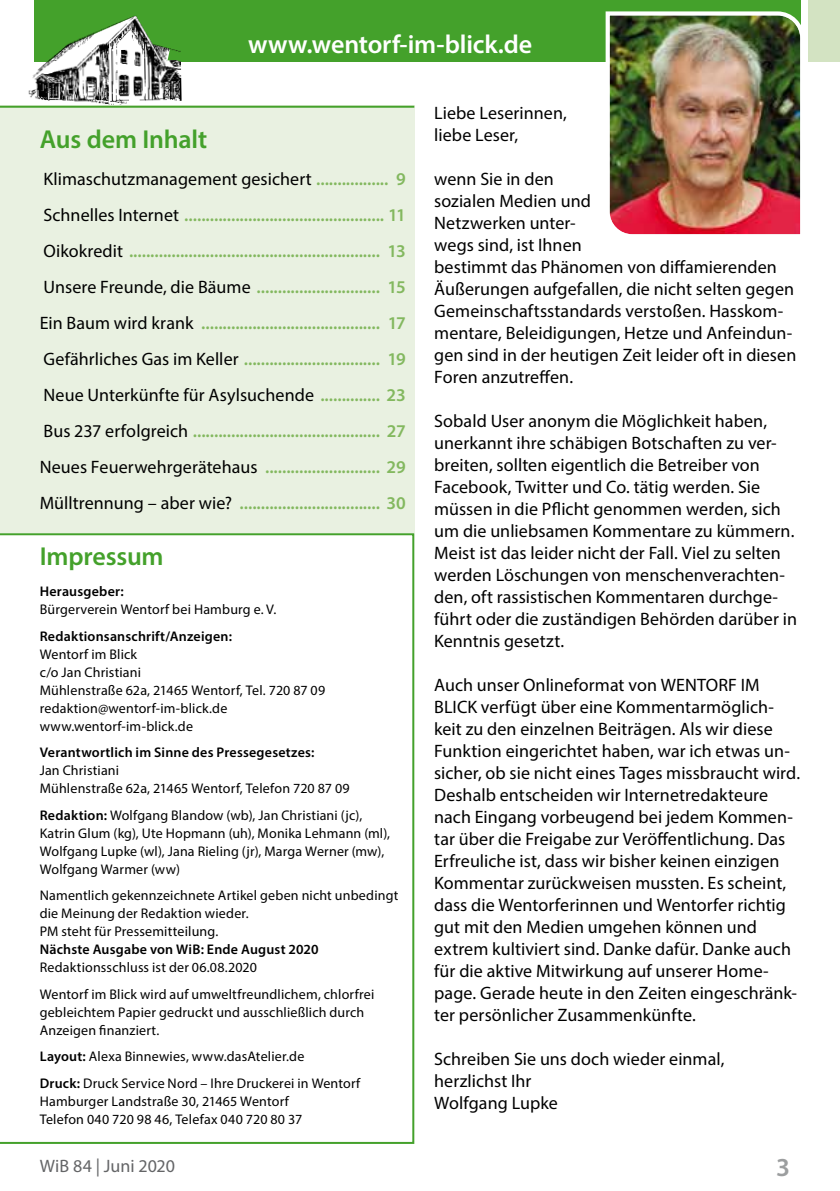
<style>
.page{position:relative;width:840px;height:1191px;background:#fff}
.page>*{position:absolute;margin:0;border:0;box-sizing:border-box;transform-origin:0 0}
.t1{font:600 26px "Myriad Pro";letter-spacing:-.005em;color:#fff}
.t2{font:600 26px "Myriad Pro";letter-spacing:-.005em;color:#44a12b}
.t3{font:600 26px "Myriad Pro";color:#9c9e9f}
.t4{font:18px/22px "Myriad Pro";letter-spacing:.005em;color:#000}
.t5{font:600 18px/36px "Myriad Pro";letter-spacing:-.05em;color:#83b85f;text-align:justify}
.t6{font:18px "Myriad Pro";color:#646567}
.t7{font:14px/18px "Myriad Pro";letter-spacing:.01em;color:#000}
.t8{font:600 14px "Myriad Pro";letter-spacing:.015em;color:#000}
.s1{font-weight:400;color:#000}
.s2{font-weight:600}
</style>
<div class="page">
<div style="left:808px;top:0;width:31px;height:62px;background:#d3e3c2"></div>
<div style="left:34px;top:0;width:765px;height:62px;background:#44a12b"></div>
<div style="left:0;top:533px;width:414px;height:610px;background:#fff;border:2px solid #44a12b"></div>
<img style="left:26px;top:15px;width:156px;height:91px">
<div style="left:0;top:106px;width:414px;height:427px;background:#e9f1e1"></div>
<hr style="left:0;top:106px;width:414px;height:2px;background:#44a12b">
<img style="left:605px;top:9px;width:196px;height:226px">
<h1 class="t1" style="left:248px;top:28px;width:286px">www.wentorf-im-blick.de</h1>
<h1 class="t2" style="left:40px;top:123px;width:169px">Aus dem Inhalt</h1>
<p class="t5" style="left:40px;top:161px;width:367px"><span class="s1">Klimaschutzmanagement gesichert</span> ................. 9<br><span class="s1">Schnelles Internet</span> ............................................... 11<br><span class="s1">Oikokredit</span> ........................................................... 13<br><span class="s1">Unsere Freunde, die Bäume</span> ............................. 15<br><span class="s1">Ein Baum wird krank</span> .......................................... 17<br><span class="s1">Gefährliches Gas im Keller</span> ................................ 19<br><span class="s1">Neue Unterkünfte für Asylsuchende</span> .............. 23<br><span class="s1">Bus 237 erfolgreich</span> ............................................ 27<br><span class="s1">Neues Feuerwehrgerätehaus</span> ........................... 29<br><span class="s1">Mülltrennung – aber wie?</span> ................................. 30</p>
<h1 class="t2" style="left:40px;top:540px;width:125px">Impressum</h1>
<p class="t8" style="left:40px;top:582px;width:86px">Herausgeber:</p>
<p class="t7" style="left:40px;top:600px;width:238px">Bürgerverein Wentorf bei Hamburg e. V.</p>
<p class="t8" style="left:40px;top:627px;width:194px">Redaktionsanschrift/Anzeigen:</p>
<p class="t7" style="left:40px;top:645px;width:287px">Wentorf im Blick<br>c/o Jan Christiani<br>Mühlenstraße 62a, 21465 Wentorf, Tel. 720 87 09 redaktion@wentorf-im-blick.de www.wentorf-im-blick.de</p>
<p class="t8" style="left:40px;top:743px;width:276px">Verantwortlich im Sinne des Pressegesetzes:</p>
<p class="t7" style="left:40px;top:761px;width:311px">Jan Christiani<br>Mühlenstraße 62a, 21465 Wentorf, Telefon 720 87 09</p>
<p class="t7" style="left:40px;top:806px;width:352px"><span class="s2">Redaktion:</span> Wolfgang Blandow (wb), Jan Christiani (jc), Katrin Glum (kg), Ute Hopmann (uh), Monika Lehmann (ml), Wolfgang Lupke (wl), Jana Rieling (jr), Marga Werner (mw), Wolfgang Warmer (ww)</p>
<p class="t7" style="left:40px;top:886px;width:360px">Namentlich gekennzeichnete Artikel geben nicht unbedingt die Meinung der Redaktion wieder.<br>PM steht für Pressemitteilung.</p>
<p class="t8" style="left:40px;top:940px;width:280px">Nächste Ausgabe von WiB: Ende August 2020</p>
<p class="t7" style="left:40px;top:954px;width:336px;line-height:26.6px">Redaktionsschluss ist der 06.08.2020<br>Wentorf im Blick wird auf umweltfreundlichem, chlorfrei</p>
<p class="t7" style="left:40px;top:1003px;width:326px">gebleichtem Papier gedruckt und ausschließlich durch<br>Anzeigen finanziert.</p>
<p class="t7" style="left:40px;top:1043px;width:322px;line-height:26.6px"><span class="s2">Layout:</span> Alexa Binnewies, www.dasAtelier.de<br><span class="s2">Druck:</span> Druck Service Nord – Ihre Druckerei in Wentorf</p>
<p class="t7" style="left:40px;top:1092px;width:264px">Hamburger Landstraße 30, 21465 Wentorf<br>Telefon 040 720 98 46, Telefax 040 720 80 37</p>
<p class="t4" style="left:434px;top:102px;width:134px">Liebe Leserinnen, liebe Leser,</p>
<p class="t4" style="left:434px;top:168px;width:363px">wenn Sie in den<br>sozialen Medien und<br>Netzwerken unter-<br>wegs sind, ist Ihnen<br>bestimmt das Phänomen von diffamierenden<br>Äußerungen aufgefallen, die nicht selten gegen<br>Gemeinschaftsstandards verstoßen. Hasskom&shy;mentare, Beleidigungen, Hetze und Anfeindun&shy;gen sind in der heutigen Zeit leider oft in diesen<br>Foren anzutreffen.</p>
<p class="t4" style="left:434px;top:410px;width:364px">Sobald User anonym die Möglichkeit haben, unerkannt ihre schäbigen Botschaften zu ver&shy;breiten, sollten eigentlich die Betreiber von Facebook, Twitter und Co. tätig werden. Sie müssen in die Pflicht genommen werden, sich um die unliebsamen Kommentare zu kümmern.<br>Meist ist das leider nicht der Fall. Viel zu selten werden Löschungen von menschenverachten&shy;den, oft rassistischen Kommentaren durchge&shy;führt oder die zuständigen Behörden darüber in Kenntnis gesetzt.</p>
<p class="t4" style="left:434px;top:674px;width:367px">Auch unser Onlineformat von WENTORF IM BLICK verfügt über eine Kommentarmöglich&shy;keit zu den einzelnen Beiträgen. Als wir diese Funktion eingerichtet haben, war ich etwas un&shy;sicher, ob sie nicht eines Tages missbraucht wird.<br>Deshalb entscheiden wir Internetredakteure nach Eingang vorbeugend bei jedem Kommen&shy;tar über die Freigabe zur Veröffentlichung. Das Erfreuliche ist, dass wir bisher keinen einzigen Kommentar zurückweisen mussten. Es scheint, dass die Wentorferinnen und Wentorfer richtig gut mit den Medien umgehen können und extrem kultiviert sind. Danke dafür. Danke auch für die aktive Mitwirkung auf unserer Home&shy;page. Gerade heute in den Zeiten eingeschränk&shy;ter persönlicher Zusammenkünfte.</p>
<p class="t4" style="left:434px;top:1048px;width:291px">Schreiben Sie uns doch wieder einmal, herzlichst Ihr<br>Wolfgang Lupke</p>
<p class="t6" style="left:40px;top:1154px;width:137px">WiB 84 | Juni 2020</p>
<h1 class="t3" style="left:775px;top:1151px;width:15px">3</h1>
</div>
